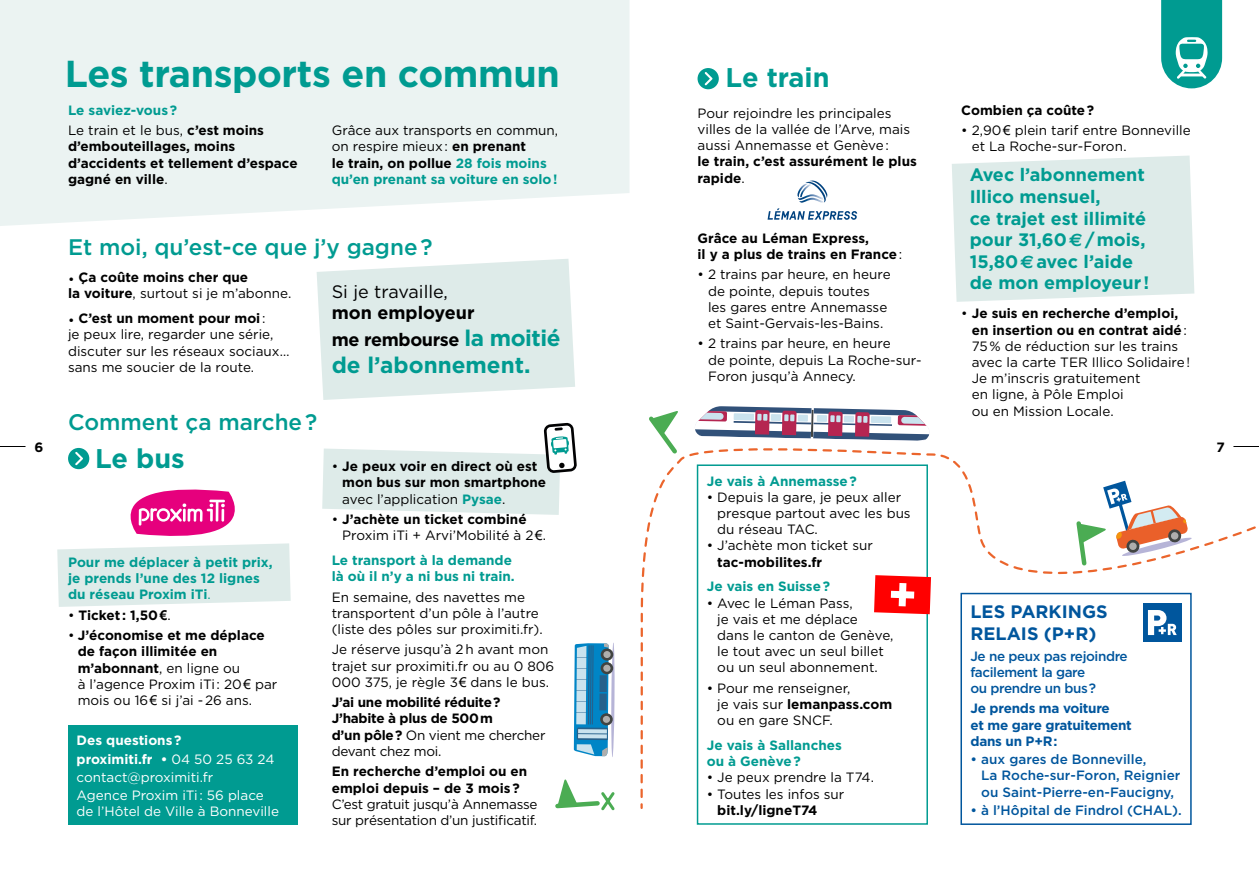
<style>
.page{position:relative;width:1259px;height:893px;background:#fff}
.page>*{position:absolute;margin:0;border:0;box-sizing:border-box;transform-origin:0 0}
.t1{font:700 37.5px "Gotham HTF";letter-spacing:-.01em;color:#009b91}
.t2{font:700 27px "Gotham HTF";color:#009b91}
.t3{font:500 22.5px "Gotham HTF";color:#009b91}
.t4{font:700 22.5px "Gotham HTF";color:#009b91}
.t5{font:700 18px/21.6px "Gotham HTF";color:#009b91}
.t6{font:700 18px/27px "Gotham HTF";letter-spacing:-.02em;color:#000}
.t7{font:700 18px/22.5px "Gotham HTF";color:#00569d}
.t8{font:18px "Gotham HTF";color:#000}
.t9{font:13.5px/16.2px "Gotham HTF";color:#000}
.t10{font:700 13.5px/16.2px "Gotham HTF";color:#000}
.t11{font:700 13.5px/16.2px "Gotham HTF";color:#009b91}
.t12{font:13.5px/18.3px "Gotham HTF";color:#fff}
.t13{font:500 13.5px/16.2px "Gotham HTF";color:#00569d}
.t14{font:700 13.5px/16.2px "Gotham HTF";letter-spacing:-.02em;color:#000}
.t15{font:13.5px/16.2px "Gotham HTF";letter-spacing:-.02em;color:#000}
.t16{font:500 13.5px/16.2px "Gotham HTF";letter-spacing:-.03em;color:#00569d}
.t17{font:700 13.5px/16.2px "Gotham HTF";letter-spacing:-.02em;color:#00569d}
.s1{font-weight:700;color:#009b91}
.s2{font-weight:700}
.s3{font-weight:400}
.s4{font-size:22.5px;color:#009b91}
.s5{font-family:"Arial"}
.s6{font-family:"Euro Sans"}
.s7{color:#009b91}
</style>
<div class="page">
<svg style="left:0;top:0;width:629px;height:226px;background:#ecf3f2"></svg>
<svg style="left:952px;top:156px;width:242px;height:146px;background:#e0ecea"></svg>
<svg style="left:317px;top:259px;width:258px;height:141px;background:#e1edeb"></svg>
<svg style="left:322px;top:423px;width:255px;height:92px"></svg>
<div style="left:68px;top:726px;width:230px;height:99px;background:#009b91"></div>
<svg style="left:640px;top:453px;width:552px;height:357px"></svg>
<svg style="left:640px;top:411px;width:41px;height:198px"></svg>
<svg style="left:687px;top:406px;width:245px;height:52px"></svg>
<svg style="left:611px;top:642px;width:4px;height:115px"></svg>
<svg style="left:601px;top:648px;width:12px;height:13px"></svg>
<div style="left:603px;top:651px;width:7px;height:7px;background:#aeaead;border-radius:50%"></div>
<svg style="left:600px;top:662px;width:13px;height:12px"></svg>
<div style="left:603px;top:665px;width:7px;height:7px;background:#aeaead;border-radius:50%"></div>
<svg style="left:600px;top:713px;width:13px;height:12px"></svg>
<div style="left:603px;top:716px;width:7px;height:7px;background:#a6a6a5;border-radius:50%"></div>
<svg style="left:574px;top:643px;width:35px;height:113px;background:#519cc3"></svg>
<svg style="left:938px;top:453px;width:318px;height:133px"></svg>
<svg style="left:555px;top:779px;width:60px;height:32px"></svg>
<div style="left:961px;top:594px;width:230px;height:230px;background:#fff"></div>
<div style="left:960px;top:593px;width:231px;height:232px;border:2px solid #00569d"></div>
<div style="left:697px;top:465px;width:230px;height:359px;background:#fff"></div>
<div style="left:697px;top:464px;width:231px;height:361px;border:2px solid #009b91"></div>
<svg style="left:68px;top:448px;width:21px;height:21px"></svg>
<svg style="left:697px;top:68px;width:22px;height:21px"></svg>
<div style="left:1143px;top:603px;width:38px;height:38px;background:#00569d"></div>
<svg style="left:1148px;top:610px;width:28px;height:25px"></svg>
<svg style="left:57px;top:489px;width:234px;height:118px"></svg>
<svg style="left:874px;top:575px;width:57px;height:39px;background:#fe3131"></svg>
<svg style="left:767px;top:181px;width:90px;height:39px"></svg>
<svg style="left:1161px;top:0;width:61px;height:88px"></svg>
<svg style="left:0;top:446px;width:26px;height:1px"></svg>
<svg style="left:1233px;top:446px;width:26px;height:1px"></svg>
<h1 class="t1" style="left:65px;top:52px;width:496px">Les transports en commun</h1>
<p class="t9" style="left:68px;top:100px;width:197px;line-height:20.4px"><span class="s1">Le saviez-vous?<br></span>Le train et le bus, <span class="s2">c’est moins</span></p>
<p class="t10" style="left:68px;top:138px;width:231px">d’embouteillages, moins d’accidents et tellement d’espace gagné en ville<span class="s3">.</span></p>
<p class="t9" style="left:332px;top:122px;width:228px">Grâce aux transports en commun, on respire mieux: <span class="s2">en prenant<br>le train, on pollue</span> <span class="s1">28 fois moins qu’en prenant sa voiture en solo!</span></p>
<h3 class="t3" style="left:68px;top:234px;width:366px">Et moi, qu’est-ce que j’y gagne?</h3>
<p class="t10" style="left:68px;top:269px;width:225px"><span class="s3">•</span> Ça coûte moins cher que<br>la voiture<span class="s3">, surtout si je m’abonne.</span></p>
<p class="t9" style="left:68px;top:310px;width:223px">• <span class="s2">C’est un moment pour moi</span>:<br>je peux lire, regarder une série, discuter sur les réseaux sociaux… sans me soucier de la route.</p>
<h3 class="t8" style="left:332px;top:281px;width:118px">Si je travaille,</h3>
<h3 class="t6" style="left:332px;top:299px;width:230px">mon employeur<br>me rembourse <span class="s4">la moitié</span></h3>
<h3 class="t4" style="left:332px;top:352px;width:200px">de l’abonnement.</h3>
<h3 class="t3" style="left:68px;top:409px;width:251px">Comment ça marche?</h3>
<h2 class="t2" style="left:725px;top:62px;width:105px">Le train</h2>
<p class="t9" style="left:697px;top:105px;width:214px">Pour rejoindre les principales villes de la vallée de l’Arve, mais aussi Annemasse et Genève:</p>
<p class="t10" style="left:697px;top:153px;width:221px">le train, c’est assurément le plus rapide<span class="s3">.</span></p>
<p class="t10" style="left:697px;top:229px;width:206px">Grâce au Léman Express,<br>il y a plus de trains en France<span class="s3">:</span></p>
<p class="t9" style="left:708px;top:266px;width:184px;text-indent:-11px">• 2 trains par heure, en heure de pointe, depuis toutes les gares entre Annemasse et Saint-Gervais-les-Bains.</p>
<p class="t9" style="left:708px;top:335px;width:215px;text-indent:-11px">• 2 trains par heure, en heure<br>de pointe, depuis La Roche-sur-<br>Foron jusqu’à Annecy.</p>
<p class="t10" style="left:961px;top:101px;width:134px">Combien ça coûte?</p>
<p class="t9" style="left:971px;top:122px;width:221px;text-indent:-11px">• 2,90<span class="s5">€</span> plein tarif entre Bonneville et La Roche-sur-Foron<span class="s5">.</span></p>
<h3 class="t5" style="left:969px;top:164px;width:181px">Avec l’abonnement<br>Illico mensuel,<br>ce trajet est illimité pour 31,60<span class="s6">€</span>/mois,<br>15,80<span class="s6">€</span>avec l’aide de mon employeur !</h3>
<p class="t9" style="left:971px;top:305px;width:220px;text-indent:-11px">• <span class="s2">Je suis en recherche d’emploi, en insertion ou en contrat aidé</span>:<br>75% de réduction sur les trains avec la carte TER Illico Solidaire!<br>Je m’inscris gratuitement<br>en ligne, à Pôle Emploi<br>ou en Mission Locale.</p>
<p class="t10" style="left:34px;top:438px;width:10px">6</p>
<p class="t10" style="left:1216px;top:438px;width:10px">7</p>
<h2 class="t2" style="left:95px;top:443px;width:91px">Le bus</h2>
<p class="t10" style="left:342px;top:458px;width:205px;text-indent:-11px"><span class="s3">•</span> Je peux voir en direct où est mon bus sur mon smartphone <span class="s3">avec l’application</span> <span class="s7">Pysae</span><span class="s3">.</span></p>
<p class="t9" style="left:342px;top:511px;width:205px;text-indent:-11px">• <span class="s2">J’achète un ticket combiné<br></span>Proxim iTi + Arvi’Mobilité à 2<span class="s5">€</span>.</p>
<p class="t11" style="left:332px;top:552px;width:184px">Le transport à la demande là où il n’y a ni bus ni train.</p>
<p class="t9" style="left:332px;top:588px;width:212px">En semaine, des navettes me transportent d’un pôle à l’autre (liste des pôles sur proximiti.fr).</p>
<p class="t9" style="left:332px;top:641px;width:224px">Je réserve jusqu’à 2h avant mon trajet sur proximiti.fr ou au 0 806<br>000 375, je règle 3<span class="s5">€</span> dans le bus.</p>
<p class="t14" style="left:332px;top:694px;width:215px">J’ai une mobilité réduite?<br>J’habite à plus de 500m<br>d’un pôle? <span class="s3">On vient me chercher devant chez moi.</span></p>
<p class="t10" style="left:332px;top:763px;width:197px">En recherche d’emploi ou en emploi depuis – de 3 mois?</p>
<p class="t15" style="left:332px;top:796px;width:207px">C’est gratuit jusqu’à Annemasse sur présentation d’un justificatif.</p>
<p class="t11" style="left:707px;top:472px;width:151px">Je vais à Annemasse?</p>
<p class="t9" style="left:717px;top:489px;width:195px;text-indent:-11px">• Depuis la gare, je peux aller presque partout avec les bus du réseau TAC.</p>
<p class="t9" style="left:707px;top:537px;width:168px">• J’achète mon ticket sur</p>
<p class="t10" style="left:717px;top:553px;width:106px">tac-mobilites.fr</p>
<p class="t11" style="left:707px;top:578px;width:125px">Je vais en Suisse?</p>
<p class="t9" style="left:717px;top:594px;width:178px;text-indent:-11px">• Avec le Léman Pass,<br>je vais et me déplace<br>dans le canton de Genève, le tout avec un seul billet ou un seul abonnement.</p>
<p class="t9" style="left:717px;top:680px;width:176px;text-indent:-11px">• Pour me renseigner,<br>je vais sur <span class="s2">lemanpass.com </span>ou en gare SNCF.</p>
<p class="t11" style="left:707px;top:737px;width:136px">Je vais à Sallanches ou à Genève?</p>
<p class="t9" style="left:707px;top:769px;width:169px">• Je peux prendre la T74.</p>
<p class="t9" style="left:707px;top:785px;width:139px">• Toutes les infos sur</p>
<p class="t10" style="left:717px;top:801px;width:102px">bit.ly/ligneT74</p>
<p class="t11" style="left:68px;top:554px;width:206px">Pour me déplacer à petit prix, je prends l’une des 12 lignes du réseau Proxim iTi<span class="s3">.</span></p>
<p class="t10" style="left:68px;top:607px;width:104px"><span class="s3">•</span> Ticket : 1,50<span class="s5">€</span><span class="s3">.</span></p>
<p class="t9" style="left:78px;top:627px;width:201px;text-indent:-10px">• <span class="s2">J’économise et me déplace de façon illimitée en m’abonnant</span>, en ligne ou<br>à l’agence Proxim iTi: 20<span class="s5">€</span> par mois ou 16<span class="s5">€</span> si j’ai -26 ans.</p>
<h3 class="t7" style="left:970px;top:600px;width:139px">LES PARKINGS<br>RELAIS (P+R)</h3>
<p class="t16" style="left:970px;top:647px;width:159px">Je ne peux pas rejoindre facilement la gare<br>ou prendre un bus?</p>
<p class="t17" style="left:970px;top:700px;width:163px">Je prends ma voiture<br>et me gare gratuitement dans un P+R:</p>
<p class="t13" style="left:981px;top:751px;width:201px;text-indent:-11px">• aux gares de Bonneville,<br>La Roche-sur-Foron, Reignier ou Saint-Pierre-en-Faucigny,</p>
<p class="t13" style="left:970px;top:802px;width:213px">• à l’Hôpital de Findrol (CHAL).</p>
<p class="t12" style="left:77px;top:731px;width:199px"><span class="s2">Des questions?<br>proximiti.fr •</span> 04 50 25 63 24 contact@proximiti.fr<br>Agence Proxim iTi: 56 place</p>
<p class="t12" style="left:77px;top:802px;width:204px">de l’Hôtel de Ville à Bonneville</p>
</div>
